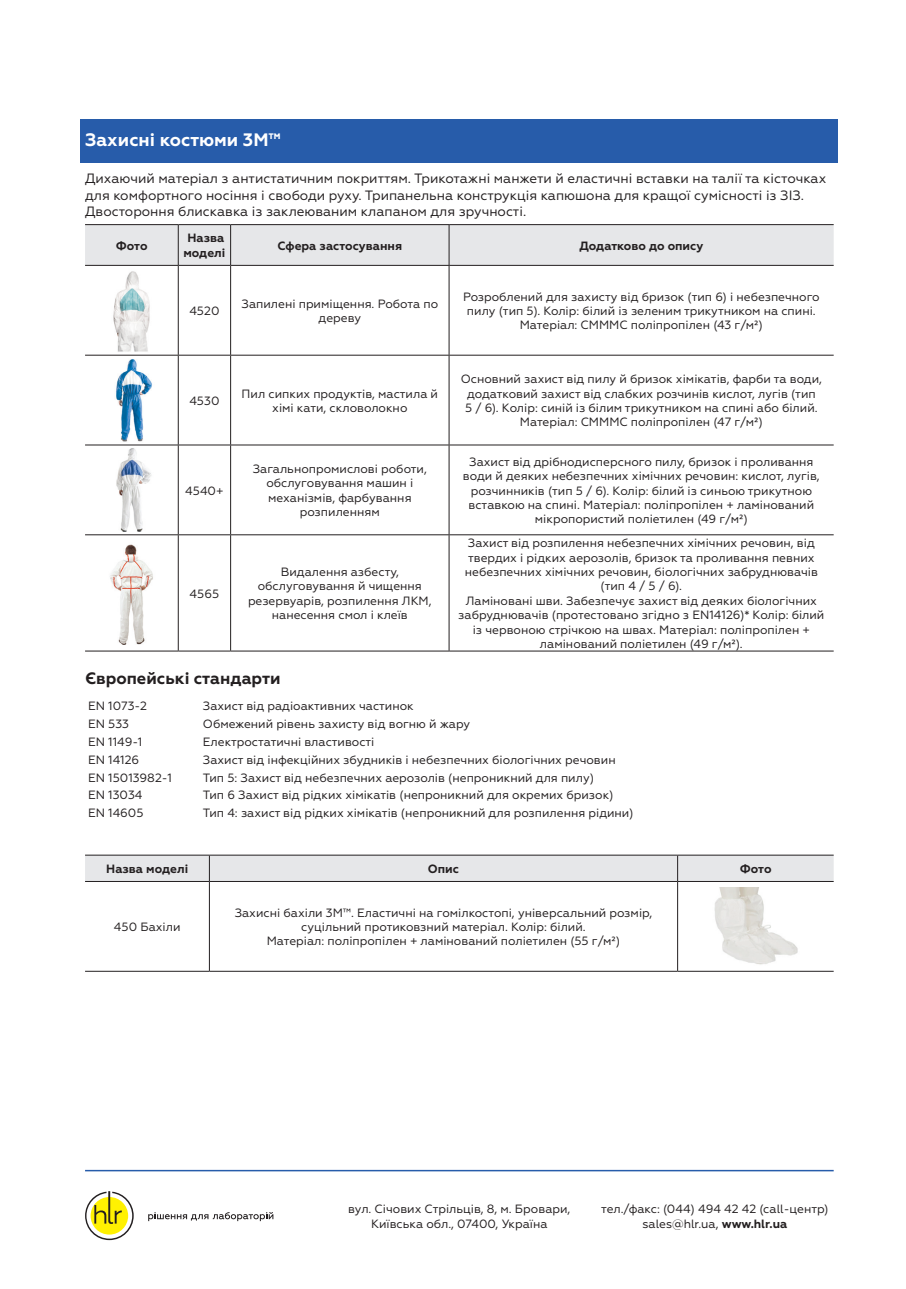
<style>
.page{position:relative;width:906px;height:1289px;background:#fff}
.page>*{position:absolute;margin:0;border:0;box-sizing:border-box;transform-origin:0 0}
.t1{font:700 18px "Geometria";color:#fff}
.t2{font:700 16.5px "Geometria";color:#231f20}
.t3{font:13.5px/16.2px "Geometria";color:#231f20}
.t4{font:12px/14.4px "Geometria";color:#231f20;text-align:center}
.t5{font:700 12px/14.4px "Geometria";color:#231f20;text-align:center}
.s1{font-weight:700}
</style>
<div class="page">
<svg style="left:85px;top:1191px;width:49px;height:49px"></svg>
<svg style="left:148px;top:1212px;width:125px;height:9px"></svg>
<div style="left:81px;top:119px;width:757px;height:44px;background:#275caa"></div>
<div style="left:85px;top:225px;width:748px;height:40px;background:#e6e7e9"></div>
<hr style="left:85px;top:224px;width:93px;height:1px;background:#231f20">
<hr style="left:178px;top:224px;width:53px;height:1px;background:#231f20">
<hr style="left:231px;top:224px;width:218px;height:1px;background:#231f20">
<hr style="left:449px;top:224px;width:384px;height:1px;background:#231f20">
<hr style="left:85px;top:265px;width:93px;height:1px;background:#231f20">
<hr style="left:178px;top:265px;width:53px;height:1px;background:#231f20">
<hr style="left:231px;top:265px;width:218px;height:1px;background:#231f20">
<hr style="left:449px;top:265px;width:384px;height:1px;background:#231f20">
<hr style="left:178px;top:225px;width:1px;height:40px;background:#231f20">
<hr style="left:230px;top:225px;width:1px;height:40px;background:#231f20">
<hr style="left:449px;top:225px;width:1px;height:40px;background:#231f20">
<hr style="left:178px;top:266px;width:1px;height:89px;background:#231f20">
<hr style="left:230px;top:266px;width:1px;height:89px;background:#231f20">
<hr style="left:449px;top:266px;width:1px;height:89px;background:#231f20">
<hr style="left:85px;top:355px;width:93px;height:1px;background:#231f20">
<hr style="left:178px;top:355px;width:53px;height:1px;background:#231f20">
<hr style="left:178px;top:355px;width:1px;height:89px;background:#231f20">
<hr style="left:231px;top:355px;width:218px;height:1px;background:#231f20">
<hr style="left:230px;top:355px;width:1px;height:89px;background:#231f20">
<hr style="left:449px;top:355px;width:384px;height:1px;background:#231f20">
<hr style="left:449px;top:355px;width:1px;height:89px;background:#231f20">
<hr style="left:85px;top:444px;width:93px;height:1px;background:#231f20">
<hr style="left:178px;top:444px;width:53px;height:1px;background:#231f20">
<hr style="left:178px;top:445px;width:1px;height:89px;background:#231f20">
<hr style="left:231px;top:444px;width:218px;height:1px;background:#231f20">
<hr style="left:230px;top:445px;width:1px;height:89px;background:#231f20">
<hr style="left:449px;top:444px;width:384px;height:1px;background:#231f20">
<hr style="left:449px;top:445px;width:1px;height:89px;background:#231f20">
<hr style="left:85px;top:534px;width:93px;height:1px;background:#231f20">
<hr style="left:85px;top:650px;width:93px;height:1px;background:#231f20">
<hr style="left:178px;top:534px;width:53px;height:1px;background:#231f20">
<hr style="left:178px;top:535px;width:1px;height:115px;background:#231f20">
<hr style="left:178px;top:650px;width:53px;height:1px;background:#231f20">
<hr style="left:231px;top:534px;width:218px;height:1px;background:#231f20">
<hr style="left:230px;top:535px;width:1px;height:115px;background:#231f20">
<hr style="left:231px;top:650px;width:218px;height:1px;background:#231f20">
<hr style="left:449px;top:534px;width:384px;height:1px;background:#231f20">
<hr style="left:449px;top:535px;width:1px;height:115px;background:#231f20">
<hr style="left:449px;top:650px;width:384px;height:1px;background:#231f20">
<img style="left:113px;top:271px;width:37px;height:81px">
<img style="left:116px;top:359px;width:36px;height:83px">
<img style="left:116px;top:448px;width:36px;height:84px">
<img style="left:110px;top:544px;width:43px;height:101px">
<div style="left:85px;top:855px;width:748px;height:26px;background:#e6e7e9"></div>
<hr style="left:85px;top:970px;width:124px;height:1px;background:#231f20">
<hr style="left:209px;top:970px;width:468px;height:1px;background:#231f20">
<hr style="left:209px;top:881px;width:1px;height:89px;background:#231f20">
<hr style="left:677px;top:881px;width:1px;height:89px;background:#231f20">
<hr style="left:677px;top:970px;width:156px;height:1px;background:#231f20">
<hr style="left:85px;top:854px;width:124px;height:1px;background:#231f20">
<hr style="left:209px;top:854px;width:468px;height:1px;background:#231f20">
<hr style="left:677px;top:854px;width:156px;height:1px;background:#231f20">
<hr style="left:85px;top:881px;width:124px;height:1px;background:#231f20">
<hr style="left:209px;top:881px;width:468px;height:1px;background:#231f20">
<hr style="left:677px;top:881px;width:156px;height:1px;background:#231f20">
<img style="left:714px;top:887px;width:84px;height:78px">
<hr style="left:85px;top:1169px;width:748px;height:2px;background:#275caa">
<h1 class="t1" style="left:85px;top:129px;width:197px">Захисні костюми 3M™</h1>
<p class="t3" style="left:85px;top:170px;width:742px">Дихаючий матеріал з антистатичним покриттям. Трикотажні манжети й еластичні вставки на талії та кісточках для комфортного носіння і свободи руху. Трипанельна конструкція капюшона для кращої сумісності із ЗІЗ.<br>Двостороння блискавка із заклеюваним клапаном для зручності.</p>
<p class="t5" style="left:116px;top:238px;width:33px">Фото</p>
<p class="t5" style="left:183px;top:231px;width:43px">Назва моделі</p>
<p class="t5" style="left:277px;top:238px;width:126px">Сфера застосування</p>
<p class="t5" style="left:579px;top:238px;width:125px">Додатково до опису</p>
<p class="t4" style="left:189px;top:303px;width:32px">4520</p>
<p class="t4" style="left:241px;top:296px;width:198px">Запилені приміщення. Робота по дереву</p>
<p class="t4" style="left:463px;top:289px;width:358px">Розроблений для захисту від бризок (тип 6) і небезпечного пилу (тип 5). Колір: білий із зеленим трикутником на спині.<br>Матеріал: СМММС поліпропілен (43 г/м²)</p>
<p class="t4" style="left:189px;top:393px;width:32px">4530</p>
<p class="t4" style="left:242px;top:386px;width:198px">Пил сипких продуктів, мастила й хімі кати, скловолокно</p>
<p class="t4" style="left:461px;top:372px;width:363px">Основний захист від пилу й бризок хімікатів, фарби та води, додатковий захист від слабких розчинів кислот, лугів (тип<br>5 / 6). Колір: синій із білим трикутником на спині або білий.<br>Матеріал: СМММС поліпропілен (47 г/м²)</p>
<p class="t4" style="left:185px;top:483px;width:40px">4540+</p>
<p class="t4" style="left:190px;top:586px;width:31px">4565</p>
<p class="t4" style="left:253px;top:461px;width:176px">Загальнопромислові роботи, обслуговування машин і механізмів, фарбування розпиленням</p>
<p class="t4" style="left:463px;top:454px;width:358px">Захист від дрібнодисперсного пилу, бризок і проливання води й деяких небезпечних хімічних речовин: кислот, лугів, розчинників (тип 5 / 6). Колір: білий із синьою трикутною вставкою на спині. Матеріал: поліпропілен + ламінований мікропористий поліетилен (49 г/м²)</p>
<p class="t4" style="left:248px;top:564px;width:185px">Видалення азбесту, обслуговування й чищення резервуарів, розпилення ЛКМ, нанесення смол і клеїв</p>
<p class="t4" style="left:458px;top:536px;width:367px">Захист від розпилення небезпечних хімічних речовин, від твердих і рідких аерозолів, бризок та проливання певних небезпечних хімічних речовин, біологічних забруднювачів (тип 4 / 5 / 6).<br>Ламіновані шви. Забезпечує захист від деяких біологічних забруднювачів (протестовано згідно з EN14126)* Колір: білий із червоною стрічкою на швах. Матеріал: поліпропілен + ламінований поліетилен (49 г/м²).</p>
<h2 class="t2" style="left:85px;top:668px;width:197px">Європейські стандарти</h2>
<p class="t4" style="left:88px;top:699px;width:60px">EN 1073-2</p>
<p class="t4" style="left:203px;top:699px;width:212px">Захист від радіоактивних частинок</p>
<p class="t4" style="left:88px;top:716px;width:43px">EN 533</p>
<p class="t4" style="left:203px;top:716px;width:269px">Обмежений рівень захисту від вогню й жару</p>
<p class="t4" style="left:88px;top:734px;width:56px">EN 1149-1</p>
<p class="t4" style="left:203px;top:734px;width:173px">Електростатичні властивості</p>
<p class="t4" style="left:88px;top:752px;width:53px">EN 14126</p>
<p class="t4" style="left:203px;top:752px;width:414px">Захист від інфекційних збудників і небезпечних біологічних речовин</p>
<p class="t4" style="left:88px;top:770px;width:85px">ЕN 15013982-1</p>
<p class="t4" style="left:203px;top:770px;width:393px">Тип 5: Захист від небезпечних аерозолів (непроникний для пилу)</p>
<p class="t4" style="left:88px;top:788px;width:56px">EN 13034</p>
<p class="t4" style="left:203px;top:788px;width:412px">Тип 6 Захист від рідких хімікатів (непроникний для окремих бризок)</p>
<p class="t4" style="left:88px;top:806px;width:57px">EN 14605</p>
<p class="t4" style="left:203px;top:806px;width:432px">Тип 4: захист від рідких хімікатів (непроникний для розпилення рідини)</p>
<p class="t5" style="left:106px;top:861px;width:83px">Назва моделі</p>
<p class="t5" style="left:428px;top:861px;width:33px">Опис</p>
<p class="t5" style="left:739px;top:861px;width:33px">Фото</p>
<p class="t4" style="left:114px;top:919px;width:68px">450 Бахіли</p>
<p class="t4" style="left:235px;top:905px;width:419px">Захисні бахіли 3М™. Еластичні на гомілкостопі, універсальний розмір, суцільний протиковзний матеріал. Колір: білий.<br>Матеріал: поліпропілен + ламінований поліетилен (55 г/м²)</p>
<p class="t4" style="left:348px;top:1201px;width:224px">вул. Січових Стрільців, 8, м. Бровари,<br>Київська обл., 07400, Україна</p>
<p class="t4" style="left:601px;top:1201px;width:229px">тел./факс: (044) 494 42 42 (call-центр) sales@hlr.ua, <span class="s1">www.hlr.ua</span></p>
</div>
